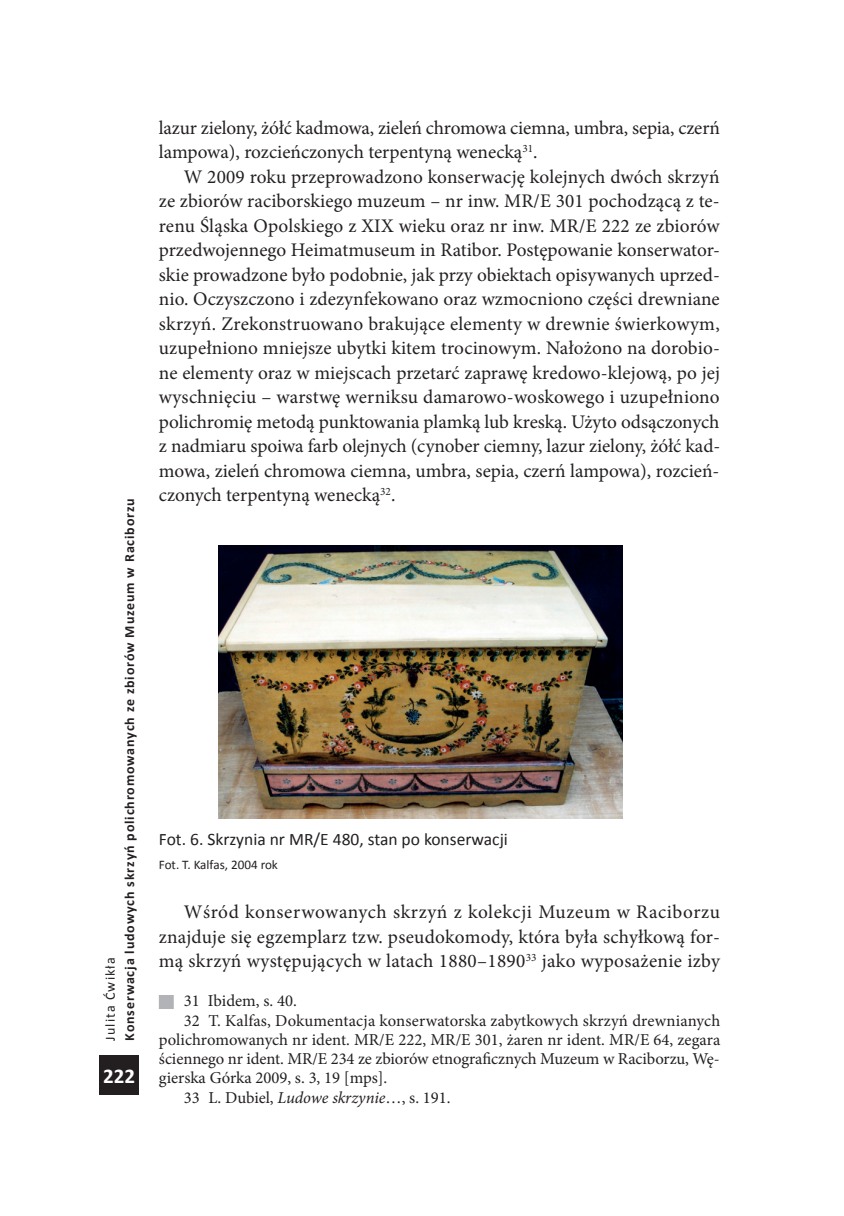
<style>
.page{position:relative;width:844px;height:1216px;background:#fff}
.page>*{position:absolute;margin:0;border:0;box-sizing:border-box;transform-origin:0 0}
.t1{font:700 21px "Calibri";color:#fff}
.t2{font:19.25px/24.5px "Minion Pro";color:#231f20;text-align:justify}
.t3{font:17.5px "Calibri";color:#231f20}
.t4{font:16.62px "Minion Pro";color:#231f20}
.t5{font:700 14px "Calibri";letter-spacing:.06em;color:#231f20}
.t6{font:14px "Calibri";letter-spacing:.08em;color:#231f20}
.t7{font:13.12px "Calibri";color:#231f20}
.s1{font-style:italic}
</style>
<div class="page">
<div style="left:99px;top:1055px;width:40px;height:40px;background:#231f20"></div>
<div style="left:159px;top:994px;width:15px;height:14px;background:#b2b3b7"></div>
<img style="left:218px;top:545px;width:404px;height:273px">
<p class="t6" style="left:101px;top:1040px;width:85px;rotate:-90deg">Julita Ćwikła</p>
<p class="t5" style="left:120px;top:1040px;width:544px;rotate:-90deg">Konserwacja ludowych skrzyń polichromowanych ze zbiorów Muzeum w Raciborzu</p>
<p class="t1" style="left:103px;top:1062px;width:33px">222</p>
<p class="t2" style="left:159px;top:115px;width:562px">lazur zielony, żółć kadmowa, zieleń chromowa ciemna, umbra, sepia, czerń lampowa), rozcieńczonych terpentyną wenecką<sup>31</sup>.</p>
<p class="t2" style="left:159px;top:164px;width:562px;text-indent:25px">W 2009 roku przeprowadzono konserwację kolejnych dwóch skrzyń ze zbiorów raciborskiego muzeum – nr inw. MR/E 301 pochodzącą z te&shy;renu Śląska Opolskiego z XIX wieku oraz nr inw. MR/E 222 ze zbiorów przedwojennego Heimatmuseum in Ratibor. Postępowanie konserwator&shy;skie prowadzone było podobnie, jak przy obiektach opisywanych uprzed&shy;nio. Oczyszczono i zdezynfekowano oraz wzmocniono części drewniane skrzyń. Zrekonstruowano brakujące elementy w drewnie świerkowym, uzupełniono mniejsze ubytki kitem trocinowym. Nałożono na dorobio&shy;ne elementy oraz w miejscach przetarć zaprawę kredowo-klejową, po jej wyschnięciu – warstwę werniksu damarowo-woskowego i uzupełniono polichromię metodą punktowania plamką lub kreską. Użyto odsączonych z nadmiaru spoiwa farb olejnych (cynober ciemny, lazur zielony, żółć kad&shy;mowa, zieleń chromowa ciemna, umbra, sepia, czerń lampowa), rozcień&shy;czonych terpentyną wenecką<sup>32</sup>.</p>
<p class="t3" style="left:159px;top:827px;width:350px">Fot. 6. Skrzynia nr MR/E 480, stan po konserwacji</p>
<p class="t7" style="left:159px;top:856px;width:120px">Fot. T. Kalfas, 2004 rok</p>
<p class="t2" style="left:159px;top:899px;width:562px;text-indent:25px">Wśród konserwowanych skrzyń z kolekcji Muzeum w Raciborzu znajduje się egzemplarz tzw. pseudokomody, która była schyłkową for&shy;mą skrzyń występujących w latach 1880–1890<sup>33</sup> jako wyposażenie izby</p>
<p class="t4" style="left:184px;top:989px;width:115px">31 Ibidem, s. 40.</p>
<p class="t4" style="left:184px;top:1009px;width:538px">32 T. Kalfas, Dokumentacja konserwatorska zabytkowych skrzyń drewnianych</p>
<p class="t4" style="left:159px;top:1028px;width:562px">polichromowanych nr ident. MR/E 222, MR/E 301, żaren nr ident. MR/E 64, zegara</p>
<p class="t4" style="left:159px;top:1047px;width:562px">ściennego nr ident. MR/E 234 ze zbiorów etnograficznych Muzeum w Raciborzu, Wę-</p>
<p class="t4" style="left:159px;top:1066px;width:230px">gierska Górka 2009, s. 3, 19 [mps].</p>
<p class="t4" style="left:184px;top:1086px;width:268px">33 L. Dubiel, <span class="s1">Ludowe skrzynie</span>…, s. 191.</p>
</div>
